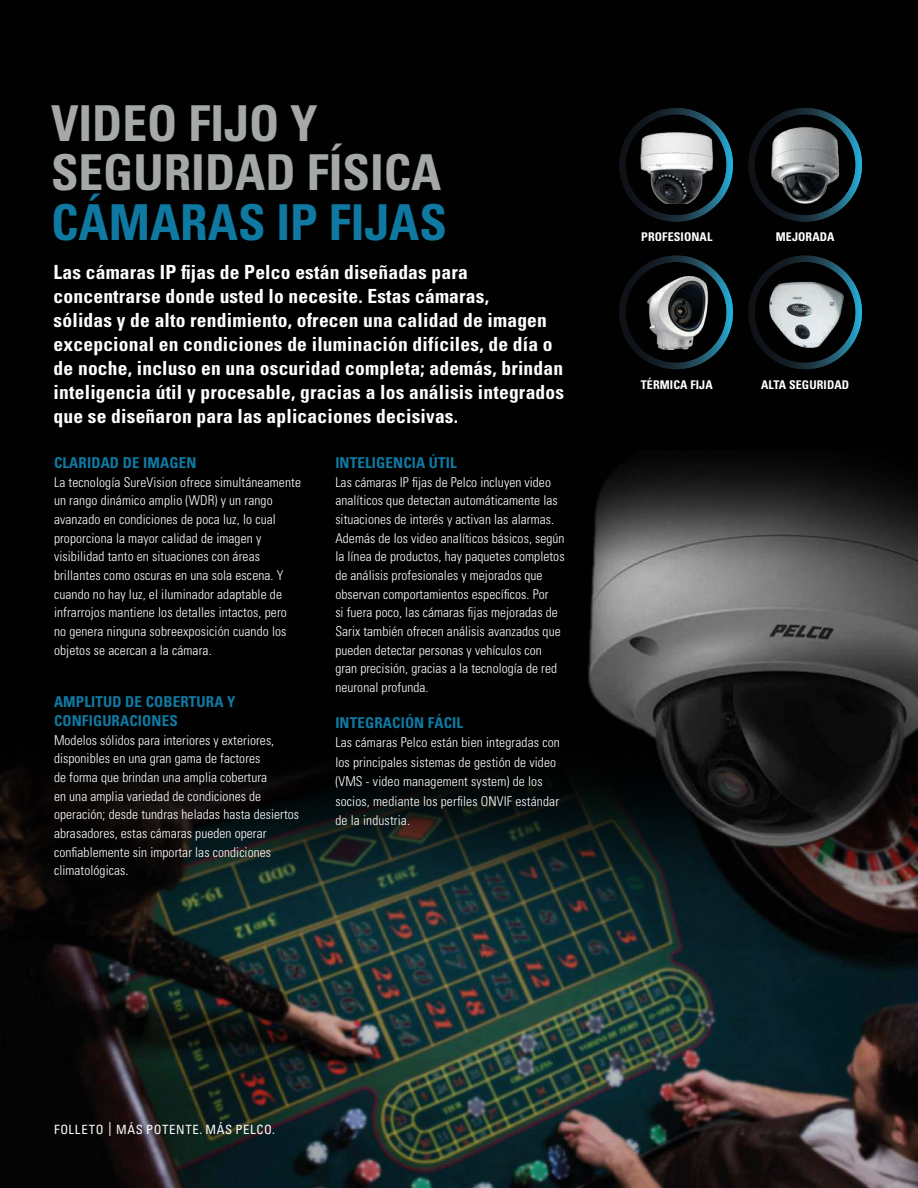
<style>
.page{position:relative;width:918px;height:1188px;background:#010101}
.page>*{position:absolute;margin:0;border:0;box-sizing:border-box;transform-origin:0 0}
.t1{font:700 condensed 49.5px/49.5px "Univers LT Std";color:#a5a8a8}
.t2{font:700 condensed 49.5px "Univers LT Std";color:#0f79a2}
.t3{font:700 condensed 19.5px/24px "Univers LT Std";letter-spacing:.01em;color:#fff}
.t4{font:700 condensed 15px/18.8px "Univers LT Std";letter-spacing:.01em;color:#0f79a2}
.t5{font:300 condensed 13.5px/18.6px "Univers LT Std";letter-spacing:.005em;color:#fff}
.t6{font:condensed 12.75px "Univers LT Std";letter-spacing:.05em;color:#fff}
.t7{font:700 condensed 12px "Univers LT Std";letter-spacing:.01em;color:#fff}
.s1{color:#000}
</style>
<div class="page">
<img style="left:0;top:463px;width:918px;height:725px">
<svg style="left:748px;top:108px;width:114px;height:114px"></svg>
<svg style="left:619px;top:108px;width:114px;height:114px"></svg>
<svg style="left:748px;top:256px;width:114px;height:113px"></svg>
<svg style="left:619px;top:256px;width:114px;height:113px"></svg>
<svg style="left:110px;top:1122px;width:1px;height:14px"></svg>
<h1 class="t1" style="left:51px;top:98px;width:392px">VIDEO FIJO Y<br>SEGURIDAD FÍSICA</h1>
<h1 class="t2" style="left:51px;top:192px;width:398px">CÁMARAS IP FIJAS</h1>
<p class="t3" style="left:54px;top:260px;width:512px">Las cámaras IP fijas de Pelco están diseñadas para concentrarse donde usted lo necesite. Estas cámaras,<br>sólidas y de alto rendimiento, ofrecen una calidad de imagen excepcional en condiciones de iluminación difíciles, de día o de noche, incluso en una oscuridad completa; además, brindan inteligencia útil y procesable, gracias a los análisis integrados que se diseñaron para las aplicaciones decisivas.</p>
<p class="t4" style="left:54px;top:453px;width:144px">CLARIDAD DE IMAGEN</p>
<p class="t5" style="left:54px;top:472px;width:249px">La tecnología SureVision ofrece simultáneamente un rango dinámico amplio (WDR) y un rango avanzado en condiciones de poca luz, lo cual proporciona la mayor calidad de imagen y visibilidad tanto en situaciones con áreas brillantes como oscuras en una sola escena. Y cuando no hay luz, el iluminador adaptable de infrarrojos mantiene los detalles intactos, pero no genera ninguna sobreexposición cuando los objetos se acercan a la cámara.</p>
<p class="t4" style="left:54px;top:693px;width:183px">AMPLITUD DE COBERTURA Y<br>CONFIGURACIONES</p>
<p class="t5" style="left:54px;top:731px;width:247px">Modelos sólidos para interiores y exteriores, disponibles en una gran gama de factores<br>de forma que brindan una amplia cobertura<br>en una amplia variedad de condiciones de operación; desde tundras heladas hasta desiertos abrasadores, estas cámaras pueden operar confiablemente sin importar las condiciones climatológicas.</p>
<p class="t4" style="left:335px;top:453px;width:123px">INTELIGENCIA ÚTIL</p>
<p class="t5" style="left:335px;top:472px;width:231px">Las cámaras IP fijas de Pelco incluyen video analíticos que detectan automáticamente las situaciones de interés y activan las alarmas.<br>Además de los video analíticos básicos, según la línea de productos, hay paquetes completos de análisis profesionales y mejorados que observan comportamientos específicos. Por<br>si fuera poco, las cámaras fijas mejoradas de Sarix también ofrecen análisis avanzados que pueden detectar personas y vehículos con gran precisión, gracias a la tecnología de red neuronal profunda.<span class="s1">.</span></p>
<p class="t4" style="left:335px;top:713px;width:129px">INTEGRACIÓN FÁCIL</p>
<p class="t5" style="left:335px;top:733px;width:226px;line-height:19.5px">Las cámaras Pelco están bien integradas con los principales sistemas de gestión de video (VMS - video management system) de los socios, mediante los perfiles ONVIF estándar de la industria.</p>
<p class="t7" style="left:641px;top:229px;width:73px">PROFESIONAL</p>
<p class="t7" style="left:776px;top:229px;width:60px">MEJORADA</p>
<p class="t7" style="left:641px;top:377px;width:73px">TÉRMICA FIJA</p>
<p class="t7" style="left:761px;top:377px;width:90px">ALTA SEGURIDAD</p>
<p class="t6" style="left:54px;top:1121px;width:222px">FOLLETO MÁS POTENTE. MÁS PELCO.</p>
</div>
